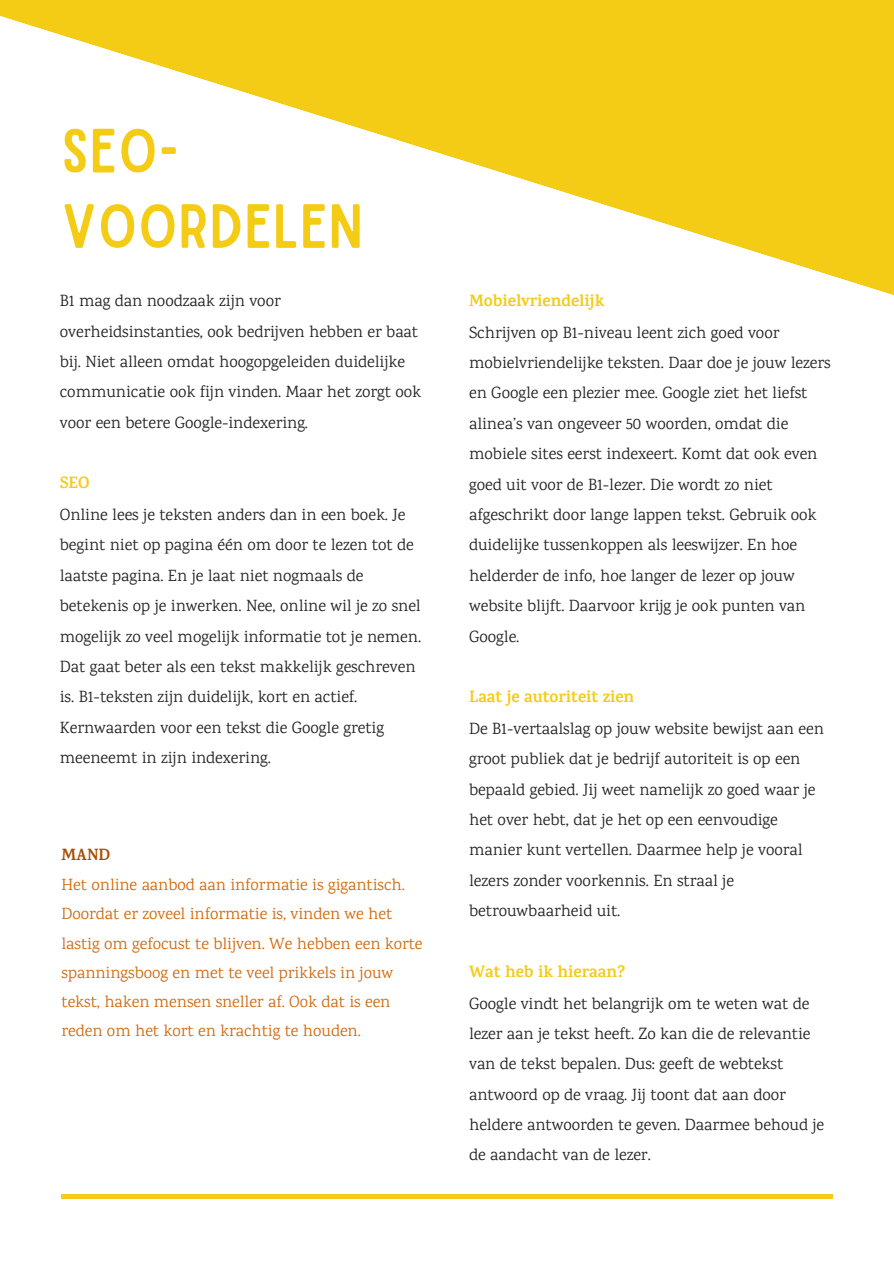
<style>
.page{position:relative;width:894px;height:1264px;background:#fff}
.page>*{position:absolute;margin:0;border:0;box-sizing:border-box;transform-origin:0 0}
.t1{font:59.55px/75.3px "Sailors";letter-spacing:.02em;color:#f4cb15}
.t2{font:16.5px/30.3px "Karma";color:#222}
.t3{font:16.5px/29.2px "Karma";color:#d0690c}
.t4{font:700 16.5px "Karma";color:#f4cb15}
.t5{font:700 16.5px "Karma";color:#a84c00}
</style>
<div class="page">
<hr style="left:61px;top:1194px;width:771px;height:4px;background:#f4cb15">
<svg style="left:0;top:0;width:893px;height:295px;fill:#f4cb15"></svg>
<h1 class="t1" style="left:62px;top:110px;width:302px">SEO-<br>VOORDELEN</h1>
<p class="t2" style="left:60px;top:285px;width:362px">B1 mag dan noodzaak zijn voor overheidsinstanties, ook bedrijven hebben er baat bij. Niet alleen omdat hoogopgeleiden duidelijke communicatie ook fijn vinden. Maar het zorgt ook voor een betere Google-indexering.</p>
<p class="t4" style="left:60px;top:473px;width:31px">SEO</p>
<p class="t2" style="left:60px;top:499px;width:363px">Online lees je teksten anders dan in een boek. Je begint niet op pagina één om door te lezen tot de laatste pagina. En je laat niet nogmaals de betekenis op je inwerken. Nee, online wil je zo snel mogelijk zo veel mogelijk informatie tot je nemen.<br>Dat gaat beter als een tekst makkelijk geschreven is. B1-teksten zijn duidelijk, kort en actief.<br>Kernwaarden voor een tekst die Google gretig meeneemt in zijn indexering.</p>
<p class="t5" style="left:62px;top:844px;width:50px">MAND</p>
<p class="t3" style="left:62px;top:869px;width:362px">Het online aanbod aan informatie is gigantisch.<br>Doordat er zoveel informatie is, vinden we het lastig om gefocust te blijven. We hebben een korte spanningsboog en met te veel prikkels in jouw tekst, haken mensen sneller af. Ook dat is een reden om het kort en krachtig te houden.</p>
<p class="t4" style="left:469px;top:291px;width:137px">Mobielvriendelijk</p>
<p class="t2" style="left:469px;top:317px;width:363px">Schrijven op B1-niveau leent zich goed voor mobielvriendelijke teksten. Daar doe je jouw lezers en Google een plezier mee. Google ziet het liefst alinea’s van ongeveer 50 woorden, omdat die mobiele sites eerst indexeert. Komt dat ook even goed uit voor de B1-lezer. Die wordt zo niet afgeschrikt door lange lappen tekst. Gebruik ook duidelijke tussenkoppen als leeswijzer. En hoe helderder de info, hoe langer de lezer op jouw website blijft. Daarvoor krijg je ook punten van Google.</p>
<p class="t4" style="left:469px;top:687px;width:167px">Laat je autoriteit zien</p>
<p class="t2" style="left:469px;top:713px;width:356px">De B1-vertaalslag op jouw website bewijst aan een groot publiek dat je bedrijf autoriteit is op een bepaald gebied. Jij weet namelijk zo goed waar je het over hebt, dat je het op een eenvoudige manier kunt vertellen. Daarmee help je vooral lezers zonder voorkennis. En straal je betrouwbaarheid uit.</p>
<p class="t4" style="left:469px;top:961px;width:158px">Wat heb ik hieraan?</p>
<p class="t2" style="left:469px;top:987px;width:356px">Google vindt het belangrijk om te weten wat de lezer aan je tekst heeft. Zo kan die de relevantie van de tekst bepalen. Dus: geeft de webtekst antwoord op de vraag. Jij toont dat aan door heldere antwoorden te geven. Daarmee behoud je de aandacht van de lezer.</p>
</div>
